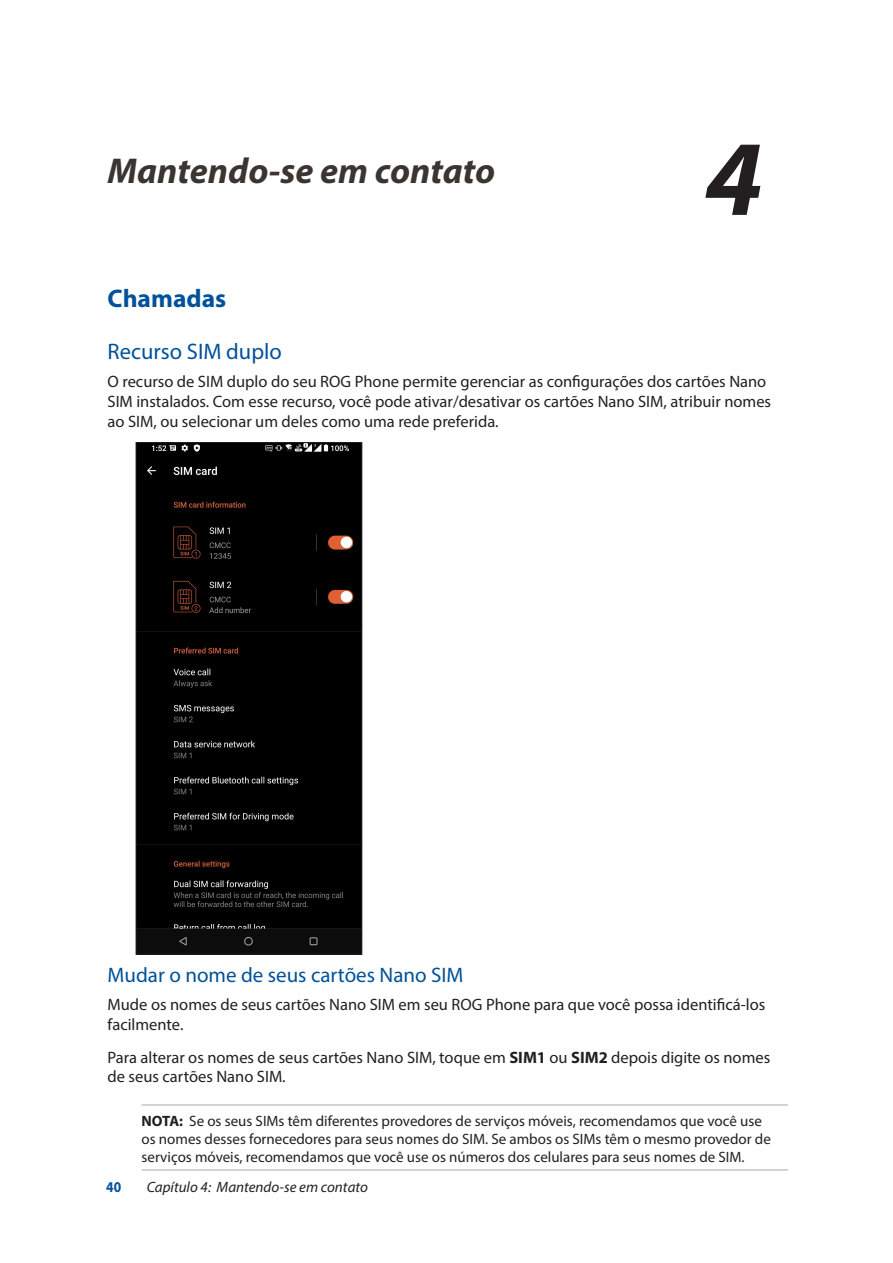
<style>
.page{position:relative;width:893px;height:1263px;background:#fff}
.page>*{position:absolute;margin:0;border:0;box-sizing:border-box;transform-origin:0 0}
.t1{font:italic 700 108px "Myriad Pro";color:#231f20}
.t2{font:italic 700 36px "Myriad Pro";color:#3b3532}
.t3{font:700 25.5px "Myriad Pro";color:#01529a}
.t4{font:22.5px "Myriad Pro";color:#01529a}
.t5{font:21px "Myriad Pro";color:#01529a}
.t6{font:16.5px/19.8px "Myriad Pro";color:#231f20}
.t7{font:15px/18px "Myriad Pro";color:#231f20}
.t8{font:italic 15px "Myriad Pro";color:#231f20}
.t9{font:700 15px "Myriad Pro";color:#01529a;scale:.9 1}
.s1{font-weight:700}
</style>
<div class="page">
<hr style="left:142px;top:1104px;width:646px;height:1px;background:#a8a9ad">
<hr style="left:142px;top:1169px;width:646px;height:1px;background:#a8a9ad">
<img style="left:138px;top:444px;width:222px;height:508px">
<div style="left:136px;top:442px;width:226px;height:512px;border:1px solid #231f20"></div>
<h2 class="t2" style="left:108px;top:147px;width:389px">Mantendo-se em contato</h2>
<h1 class="t1" style="left:704px;top:108px;width:60px">4</h1>
<h3 class="t3" style="left:108px;top:281px;width:120px">Chamadas</h3>
<h3 class="t4" style="left:108px;top:338px;width:176px">Recurso SIM duplo</h3>
<p class="t6" style="left:108px;top:372px;width:665px">O recurso de SIM duplo do seu ROG Phone permite gerenciar as configurações dos cartões Nano<br>SIM instalados. Com esse recurso, você pode ativar/desativar os cartões Nano SIM, atribuir nomes ao SIM, ou selecionar um deles como uma rede preferida.</p>
<p class="t5" style="left:108px;top:962px;width:357px">Mudar o nome de seus cartões Nano SIM</p>
<p class="t6" style="left:108px;top:994px;width:659px">Mude os nomes de seus cartões Nano SIM em seu ROG Phone para que você possa identificá-los facilmente.</p>
<p class="t6" style="left:108px;top:1047px;width:664px">Para alterar os nomes de seus cartões Nano SIM, toque em <span class="s1">SIM1</span> ou <span class="s1">SIM2</span> depois digite os nomes de seus cartões Nano SIM.</p>
<p class="t7" style="left:142px;top:1111px;width:631px"><span class="s1">NOTA:</span> Se os seus SIMs têm diferentes provedores de serviços móveis, recomendamos que você use os nomes desses fornecedores para seus nomes do SIM. Se ambos os SIMs têm o mesmo provedor de serviços móveis, recomendamos que você use os números dos celulares para seus nomes de SIM.</p>
<p class="t9" style="left:106px;top:1177px;width:18px">40</p>
<p class="t8" style="left:147px;top:1178px;width:223px">Capítulo 4: Mantendo-se em contato</p>
</div>
